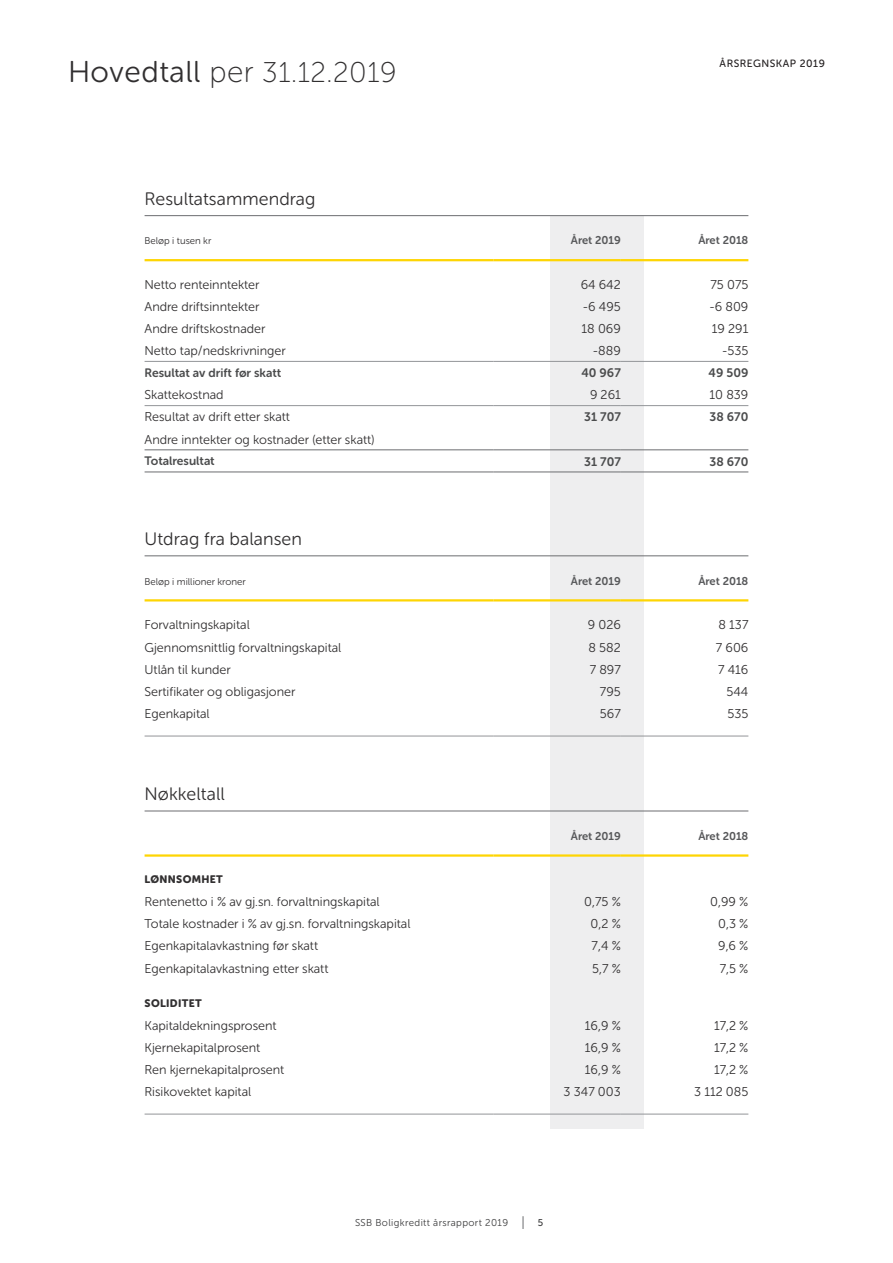
<style>
.page{position:relative;width:893px;height:1263px;background:#fff}
.page>*{position:absolute;margin:0;border:0;box-sizing:border-box;transform-origin:0 0}
.SSB_AR19__Heading__h{font:28.5px "Museo Sans Rounded 100";letter-spacing:.02em;color:#312f30}
.t1{font:18px "Museo Sans Rounded 300";letter-spacing:.005em;color:#312f30}
.SSB_Boligkreditt_19{font:12.75px "Museo Sans Rounded 300";color:#312f30}
.SSB_Boligkreditt_19-2{font:12.3px "Museo Sans Rounded 700";color:#4b4c4d}
.SSB_Boligkreditt_19-3{font:12.15px "Museo Sans Rounded 700";color:#4b4c4d}
.SSB_Boligkreditt_19-4{font:11.25px "Museo Sans Rounded 700";color:#57585a}
.SSB_Boligkreditt_19-5{font:10.8px "Museo Sans Rounded 900";letter-spacing:.03em;color:#312f30}
.SSB_AR19__topptekst{font:10.5px "Museo Sans Rounded 500";letter-spacing:.05em;color:#231f20}
.t2{font:9.9px "Museo Sans Rounded 300";letter-spacing:.04em;color:#3e3e3f}
.t3{font:9.9px "Museo Sans Rounded 500";color:#3e3e3f}
.SSB_Boligkreditt_19-6{font:9.75px "Museo Sans Rounded 300";color:#312f30}
.s1{font-family:"Museo Sans Rounded 300";font-size:30px}
.s2{font-size:30px}
</style>
<div class="page">
<div style="left:551px;top:216px;width:93px;height:913px;background:#eeeeef"></div>
<svg style="left:523px;top:1216px;width:1px;height:13px"></svg>
<hr style="left:493px;top:259px;width:128px;height:2px;background:#fed503">
<hr style="left:621px;top:259px;width:127px;height:2px;background:#fed503">
<hr style="left:145px;top:259px;width:348px;height:2px;background:#fed503">
<hr style="left:493px;top:450px;width:128px;height:1px;background:#6c6d70">
<hr style="left:621px;top:450px;width:127px;height:1px;background:#6c6d70">
<hr style="left:493px;top:472px;width:128px;height:1px;background:#6c6d70">
<hr style="left:621px;top:472px;width:127px;height:1px;background:#6c6d70">
<hr style="left:493px;top:361px;width:128px;height:1px;background:#939598">
<hr style="left:621px;top:361px;width:127px;height:1px;background:#939598">
<hr style="left:493px;top:405px;width:128px;height:1px;background:#939598">
<hr style="left:621px;top:405px;width:127px;height:1px;background:#939598">
<hr style="left:145px;top:361px;width:348px;height:1px;background:#939598">
<hr style="left:145px;top:405px;width:348px;height:1px;background:#939598">
<hr style="left:145px;top:450px;width:348px;height:1px;background:#6c6d70">
<hr style="left:145px;top:472px;width:348px;height:1px;background:#6c6d70">
<hr style="left:145px;top:215px;width:603px;height:1px;background:#6c6d70">
<hr style="left:145px;top:556px;width:603px;height:1px;background:#6c6d70">
<hr style="left:145px;top:811px;width:603px;height:1px;background:#6c6d70">
<hr style="left:145px;top:599px;width:348px;height:2px;background:#fed503">
<hr style="left:493px;top:599px;width:128px;height:2px;background:#fed503">
<hr style="left:621px;top:599px;width:127px;height:2px;background:#fed503">
<hr style="left:145px;top:736px;width:348px;height:1px;background:#939598">
<hr style="left:493px;top:736px;width:128px;height:1px;background:#939598">
<hr style="left:621px;top:736px;width:127px;height:1px;background:#939598">
<hr style="left:145px;top:854px;width:348px;height:3px;background:#fed503">
<hr style="left:493px;top:854px;width:128px;height:3px;background:#fed503">
<hr style="left:621px;top:854px;width:127px;height:3px;background:#fed503">
<hr style="left:493px;top:1114px;width:128px;height:1px;background:#939598">
<hr style="left:621px;top:1114px;width:127px;height:1px;background:#939598">
<hr style="left:145px;top:1114px;width:348px;height:1px;background:#939598">
<p class="SSB_AR19__Heading__h" style="left:68px;top:57px;width:330px"><span class="s1">Hovedtall</span> <span class="s2">per</span> 31.12.2019</p>
<p class="t1" style="left:145px;top:189px;width:172px">Resultatsammendrag</p>
<p class="SSB_AR19__topptekst" style="left:720px;top:58px;width:107px">ÅRSREGNSKAP 2019</p>
<p class="SSB_Boligkreditt_19-6" style="left:145px;top:236px;width:68px">Beløp i tusen kr</p>
<p class="SSB_Boligkreditt_19-4" style="left:571px;top:234px;width:51px">Året 2019</p>
<p class="SSB_Boligkreditt_19-4" style="left:698px;top:234px;width:51px">Året 2018</p>
<p class="SSB_Boligkreditt_19" style="left:145px;top:277px;width:116px">Netto renteinntekter</p>
<p class="SSB_Boligkreditt_19" style="left:581px;top:277px;width:42px">64 642</p>
<p class="SSB_Boligkreditt_19" style="left:710px;top:277px;width:39px">75 075</p>
<p class="SSB_Boligkreditt_19" style="left:145px;top:300px;width:116px">Andre driftsinntekter</p>
<p class="SSB_Boligkreditt_19" style="left:583px;top:300px;width:39px">-6 495</p>
<p class="SSB_Boligkreditt_19" style="left:709px;top:300px;width:40px">-6 809</p>
<p class="SSB_Boligkreditt_19" style="left:145px;top:322px;width:122px">Andre driftskostnader</p>
<p class="SSB_Boligkreditt_19" style="left:582px;top:322px;width:41px">18 069</p>
<p class="SSB_Boligkreditt_19" style="left:712px;top:322px;width:38px">19 291</p>
<p class="SSB_Boligkreditt_19" style="left:145px;top:344px;width:143px">Netto tap/nedskrivninger</p>
<p class="SSB_Boligkreditt_19" style="left:593px;top:344px;width:29px">-889</p>
<p class="SSB_Boligkreditt_19" style="left:722px;top:344px;width:28px">-535</p>
<p class="SSB_Boligkreditt_19-3" style="left:145px;top:366px;width:138px">Resultat av drift før skatt</p>
<p class="SSB_Boligkreditt_19-2" style="left:581px;top:366px;width:41px">40 967</p>
<p class="SSB_Boligkreditt_19-2" style="left:709px;top:366px;width:41px">49 509</p>
<p class="SSB_Boligkreditt_19" style="left:145px;top:388px;width:81px">Skattekostnad</p>
<p class="SSB_Boligkreditt_19" style="left:590px;top:388px;width:32px">9 261</p>
<p class="SSB_Boligkreditt_19" style="left:709px;top:388px;width:40px">10 839</p>
<p class="SSB_Boligkreditt_19" style="left:145px;top:410px;width:147px">Resultat av drift etter skatt</p>
<p class="SSB_Boligkreditt_19-2" style="left:584px;top:410px;width:38px">31 707</p>
<p class="SSB_Boligkreditt_19-2" style="left:709px;top:410px;width:40px">38 670</p>
<p class="SSB_Boligkreditt_19" style="left:145px;top:432px;width:232px">Andre inntekter og kostnader (etter skatt)</p>
<p class="SSB_Boligkreditt_19-3" style="left:145px;top:454px;width:72px">Totalresultat</p>
<p class="SSB_Boligkreditt_19-2" style="left:584px;top:454px;width:38px">31 707</p>
<p class="SSB_Boligkreditt_19-2" style="left:709px;top:454px;width:40px">38 670</p>
<p class="t1" style="left:145px;top:529px;width:159px">Utdrag fra balansen</p>
<p class="SSB_Boligkreditt_19-6" style="left:145px;top:576px;width:103px">Beløp i millioner kroner</p>
<p class="SSB_Boligkreditt_19-4" style="left:571px;top:574px;width:51px">Året 2019</p>
<p class="SSB_Boligkreditt_19-4" style="left:698px;top:574px;width:51px">Året 2018</p>
<p class="SSB_Boligkreditt_19" style="left:145px;top:618px;width:107px">Forvaltningskapital</p>
<p class="SSB_Boligkreditt_19" style="left:588px;top:618px;width:35px">9 026</p>
<p class="SSB_Boligkreditt_19" style="left:718px;top:618px;width:31px">8 137</p>
<p class="SSB_Boligkreditt_19" style="left:145px;top:640px;width:198px">Gjennomsnittlig forvaltningskapital</p>
<p class="SSB_Boligkreditt_19" style="left:588px;top:640px;width:34px">8 582</p>
<p class="SSB_Boligkreditt_19" style="left:716px;top:640px;width:34px">7 606</p>
<p class="SSB_Boligkreditt_19" style="left:145px;top:662px;width:88px">Utlån til kunder</p>
<p class="SSB_Boligkreditt_19" style="left:590px;top:662px;width:33px">7 897</p>
<p class="SSB_Boligkreditt_19" style="left:718px;top:662px;width:32px">7 416</p>
<p class="SSB_Boligkreditt_19" style="left:145px;top:684px;width:152px">Sertifikater og obligasjoner</p>
<p class="SSB_Boligkreditt_19" style="left:600px;top:684px;width:22px">795</p>
<p class="SSB_Boligkreditt_19" style="left:726px;top:684px;width:23px">544</p>
<p class="SSB_Boligkreditt_19" style="left:145px;top:707px;width:67px">Egenkapital</p>
<p class="SSB_Boligkreditt_19" style="left:600px;top:707px;width:22px">567</p>
<p class="SSB_Boligkreditt_19" style="left:727px;top:707px;width:22px">535</p>
<p class="t1" style="left:145px;top:784px;width:82px">Nøkkeltall</p>
<p class="SSB_Boligkreditt_19-4" style="left:571px;top:830px;width:51px">Året 2019</p>
<p class="SSB_Boligkreditt_19-4" style="left:698px;top:830px;width:51px">Året 2018</p>
<p class="SSB_Boligkreditt_19-5" style="left:145px;top:873px;width:80px">LØNNSOMHET</p>
<p class="SSB_Boligkreditt_19" style="left:145px;top:895px;width:237px">Rentenetto i % av gj.sn. forvaltningskapital</p>
<p class="SSB_Boligkreditt_19" style="left:584px;top:895px;width:38px">0,75 %</p>
<p class="SSB_Boligkreditt_19" style="left:710px;top:895px;width:40px">0,99 %</p>
<p class="SSB_Boligkreditt_19" style="left:145px;top:917px;width:267px">Totale kostnader i % av gj.sn. forvaltningskapital</p>
<p class="SSB_Boligkreditt_19" style="left:591px;top:917px;width:32px">0,2 %</p>
<p class="SSB_Boligkreditt_19" style="left:718px;top:917px;width:32px">0,3 %</p>
<p class="SSB_Boligkreditt_19" style="left:145px;top:939px;width:175px">Egenkapitalavkastning før skatt</p>
<p class="SSB_Boligkreditt_19" style="left:592px;top:939px;width:31px">7,4 %</p>
<p class="SSB_Boligkreditt_19" style="left:718px;top:939px;width:32px">9,6 %</p>
<p class="SSB_Boligkreditt_19" style="left:145px;top:961px;width:185px">Egenkapitalavkastning etter skatt</p>
<p class="SSB_Boligkreditt_19" style="left:592px;top:961px;width:30px">5,7 %</p>
<p class="SSB_Boligkreditt_19" style="left:720px;top:961px;width:30px">7,5 %</p>
<p class="SSB_Boligkreditt_19-5" style="left:145px;top:997px;width:59px">SOLIDITET</p>
<p class="SSB_Boligkreditt_19" style="left:145px;top:1018px;width:134px">Kapitaldekningsprosent</p>
<p class="SSB_Boligkreditt_19" style="left:585px;top:1018px;width:37px">16,9 %</p>
<p class="SSB_Boligkreditt_19" style="left:714px;top:1018px;width:36px">17,2 %</p>
<p class="SSB_Boligkreditt_19" style="left:145px;top:1040px;width:117px">Kjernekapitalprosent</p>
<p class="SSB_Boligkreditt_19" style="left:585px;top:1040px;width:37px">16,9 %</p>
<p class="SSB_Boligkreditt_19" style="left:714px;top:1040px;width:36px">17,2 %</p>
<p class="SSB_Boligkreditt_19" style="left:145px;top:1062px;width:141px">Ren kjernekapitalprosent</p>
<p class="SSB_Boligkreditt_19" style="left:585px;top:1062px;width:37px">16,9 %</p>
<p class="SSB_Boligkreditt_19" style="left:714px;top:1062px;width:36px">17,2 %</p>
<p class="SSB_Boligkreditt_19" style="left:145px;top:1085px;width:108px">Risikovektet kapital</p>
<p class="SSB_Boligkreditt_19" style="left:564px;top:1085px;width:59px">3 347 003</p>
<p class="SSB_Boligkreditt_19" style="left:694px;top:1085px;width:56px">3 112 085</p>
<p class="t2" style="left:355px;top:1217px;width:155px">SSB Boligkreditt årsrapport 2019</p>
<p class="t3" style="left:538px;top:1217px;width:7px">5</p>
</div>
